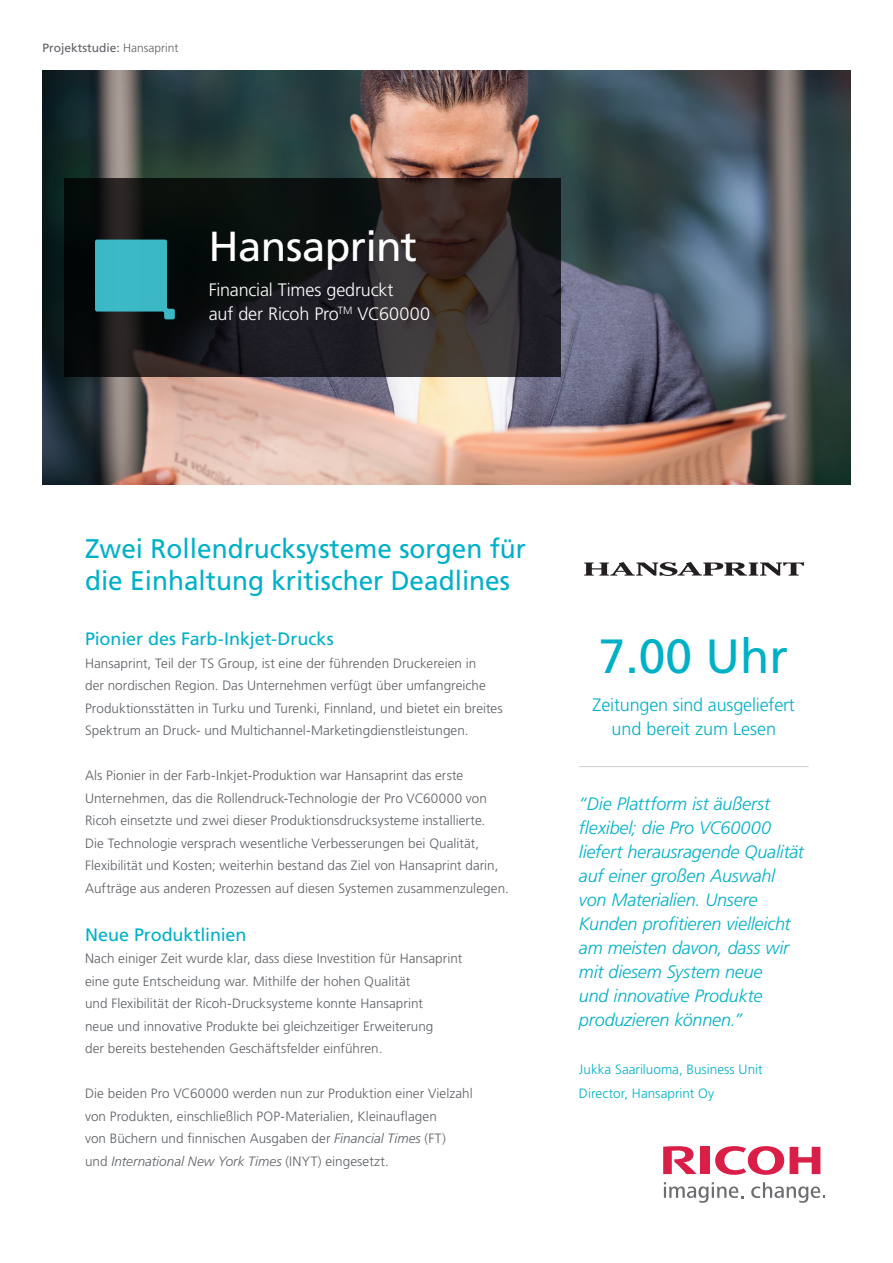
<style>
.page{position:relative;width:893px;height:1263px;background:#fff}
.page>*{position:absolute;margin:0;border:0;box-sizing:border-box;transform-origin:0 0}
.t1{font:48px "Frutiger LT Std";color:#00b0c7}
.t2{font:42px "Frutiger LT Std";letter-spacing:-.02em;color:#fff}
.t3{font:27px/32.4px "Frutiger LT Std";color:#00b0c7}
.t4{font:italic 300 18px/24px "Frutiger LT Std";letter-spacing:-.01em;color:#00b0c7}
.t5{font:18px "Frutiger LT Std";letter-spacing:-.005em;color:#00b0c7}
.t6{font:300 18px/24px "Frutiger LT Std";letter-spacing:-.01em;color:#fff}
.t7{font:300 18px/24px "Frutiger LT Std";letter-spacing:-.01em;color:#00b0c7;text-align:center}
.t8{font:300 13.5px/22.5px "Frutiger LT Std";letter-spacing:.005em;color:#5c6065}
.t9{font:300 13.5px/24px "Frutiger LT Std";color:#00b0c7}
.t10{font:12px "Frutiger LT Std";color:#5c6065}
.s1{font-weight:300}
.s2{font-style:italic}
</style>
<div class="page">
<img style="left:43px;top:71px;width:807px;height:413px">
<svg style="left:715px;top:1146px;width:69px;height:29px"></svg>
<svg style="left:790px;top:1147px;width:30px;height:27px"></svg>
<div style="left:701px;top:1147px;width:9px;height:27px;background:#d91e47"></div>
<svg style="left:663px;top:1146px;width:34px;height:28px"></svg>
<svg style="left:664px;top:1182px;width:79px;height:21px"></svg>
<svg style="left:751px;top:1182px;width:74px;height:21px"></svg>
<hr style="left:579px;top:766px;width:230px;height:1px;background:#d0ced0">
<svg style="left:65px;top:178px;width:496px;height:199px;background:#1e1d1d"></svg>
<svg style="left:95px;top:240px;width:80px;height:79px;background:#339ba6"></svg>
<svg style="left:584px;top:562px;width:220px;height:14px"></svg>
<p class="t10" style="left:43px;top:40px;width:138px">Projektstudie: <span class="s1">Hansaprint</span></p>
<p class="t2" style="left:209px;top:221px;width:210px">Hansaprint</p>
<p class="t6" style="left:209px;top:278px;width:223px">Financial Times gedruckt<br>auf der Ricoh Pro<sup>TM</sup> VC60000</p>
<p class="t3" style="left:85px;top:532px;width:442px">Zwei Rollendrucksysteme sorgen für die Einhaltung kritischer Deadlines</p>
<p class="t5" style="left:85px;top:628px;width:250px">Pionier des Farb-Inkjet-Drucks</p>
<p class="t8" style="left:85px;top:652px;width:419px">Hansaprint, Teil der TS Group, ist eine der führenden Druckereien in<br>der nordischen Region. Das Unternehmen verfügt über umfangreiche Produktionsstätten in Turku und Turenki, Finnland, und bietet ein breites Spektrum an Druck- und Multichannel-Marketingdienstleistungen.</p>
<p class="t8" style="left:85px;top:764px;width:425px">Als Pionier in der Farb-Inkjet-Produktion war Hansaprint das erste Unternehmen, das die Rollendruck-Technologie der Pro VC60000 von Ricoh einsetzte und zwei dieser Produktionsdrucksysteme installierte.<br>Die Technologie versprach wesentliche Verbesserungen bei Qualität, Flexibilität und Kosten; weiterhin bestand das Ziel von Hansaprint darin, Aufträge aus anderen Prozessen auf diesen Systemen zusammenzulegen.</p>
<p class="t5" style="left:85px;top:924px;width:163px">Neue Produktlinien</p>
<p class="t8" style="left:85px;top:947px;width:379px">Nach einiger Zeit wurde klar, dass diese Investition für Hansaprint eine gute Entscheidung war. Mithilfe der hohen Qualität<br>und Flexibilität der Ricoh-Drucksysteme konnte Hansaprint<br>neue und innovative Produkte bei gleichzeitiger Erweiterung<br>der bereits bestehenden Geschäftsfelder einführen.</p>
<p class="t8" style="left:85px;top:1082px;width:389px">Die beiden Pro VC60000 werden nun zur Produktion einer Vielzahl von Produkten, einschließlich POP-Materialien, Kleinauflagen<br>von Büchern und finnischen Ausgaben der <span class="s2">Financial Times</span> (FT)<br>und <span class="s2">International New York Times</span> (INYT) eingesetzt.</p>
<p class="t1" style="left:599px;top:628px;width:191px">7.00 Uhr</p>
<p class="t7" style="left:593px;top:692px;width:204px">Zeitungen sind ausgeliefert und bereit zum Lesen</p>
<p class="t4" style="left:579px;top:792px;width:226px">“Die Plattform ist äußerst flexibel; die Pro VC60000 liefert herausragende Qualität auf einer großen Auswahl von Materialien. Unsere<br>Kunden profitieren vielleicht am meisten davon, dass wir mit diesem System neue<br>und innovative Produkte produzieren können.”</p>
<p class="t9" style="left:579px;top:1058px;width:185px">Jukka Saariluoma, Business Unit<br>Director, Hansaprint Oy</p>
</div>
